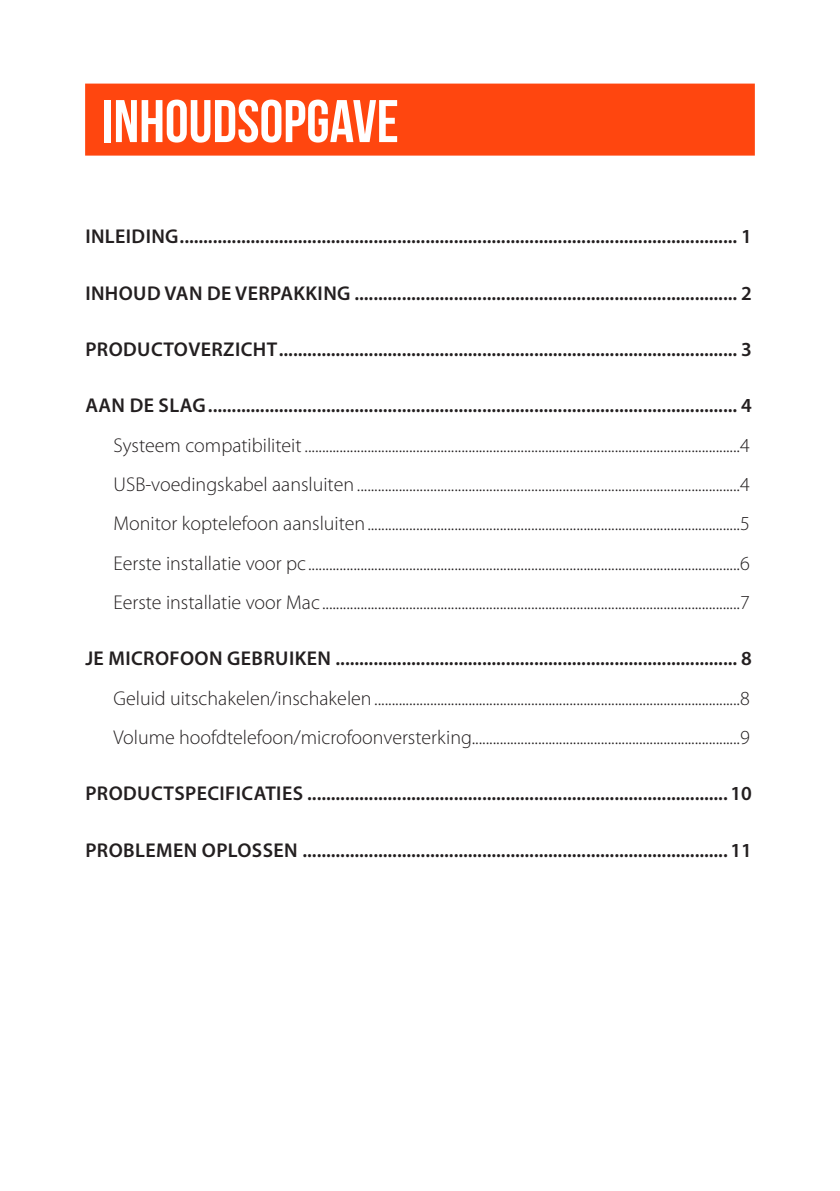
<style>
.page{position:relative;width:840px;height:1191px;background:#fff}
.page>*{position:absolute;margin:0;border:0;box-sizing:border-box;transform-origin:0 0}
.Title1{font:700 60px "Bebas Neue";color:#fff}
.t1{font:300 20px "Myriad Pro";color:#231f20}
.t2{font:600 20px "Myriad Pro";letter-spacing:.02em;color:#231f20}
</style>
<div class="page">
<div style="left:85px;top:84px;width:669px;height:72px;background:#ff460f"></div>
<p class="Title1" style="left:102px;top:88px;width:298px">INHOUDSOPGAVE</p>
<p class="t2" style="left:85px;top:224px;width:667px">INLEIDING...................................................................................................................... 1</p>
<p class="t2" style="left:85px;top:280px;width:667px">INHOUD VAN DE VERPAKKING ................................................................................. 2</p>
<p class="t2" style="left:85px;top:336px;width:667px">PRODUCTOVERZICHT................................................................................................. 3</p>
<p class="t2" style="left:85px;top:393px;width:667px">AAN DE SLAG................................................................................................................ 4</p>
<p class="t1" style="left:113px;top:434px;width:637px">Systeem compatibiliteit.............................................................................................................................4</p>
<p class="t1" style="left:113px;top:473px;width:637px">USB-voedingskabel aansluiten ..............................................................................................................4</p>
<p class="t1" style="left:113px;top:512px;width:637px">Monitor koptelefoon aansluiten...........................................................................................................5</p>
<p class="t1" style="left:113px;top:552px;width:637px">Eerste installatie voor pc............................................................................................................................6</p>
<p class="t1" style="left:113px;top:591px;width:637px">Eerste installatie voor Mac........................................................................................................................7</p>
<p class="t2" style="left:85px;top:646px;width:667px">JE MICROFOON GEBRUIKEN ..................................................................................... 8</p>
<p class="t1" style="left:113px;top:687px;width:637px">Geluid uitschakelen/inschakelen.........................................................................................................8</p>
<p class="t1" style="left:113px;top:726px;width:637px">Volume hoofdtelefoon/microfoonversterking.............................................................................9</p>
<p class="t2" style="left:85px;top:781px;width:667px">PRODUCTSPECIFICATIES .........................................................................................10</p>
<p class="t2" style="left:85px;top:837px;width:667px">PROBLEMEN OPLOSSEN ..........................................................................................11</p>
</div>
